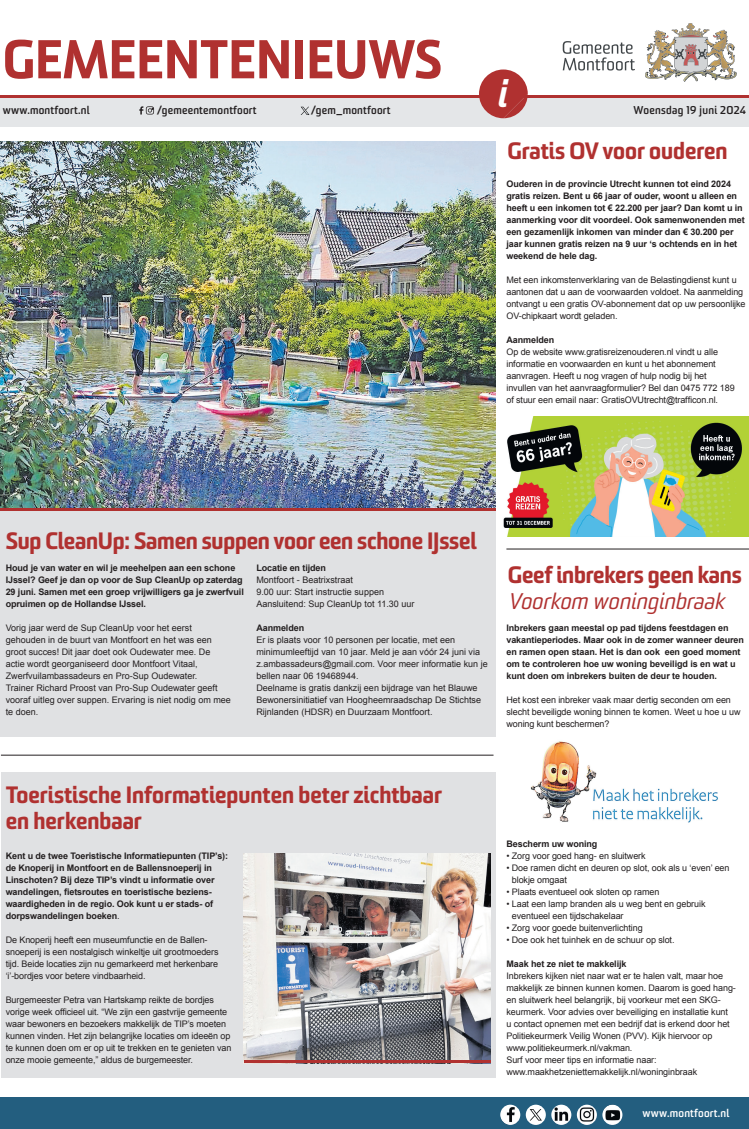
<style>
.page{position:relative;width:749px;height:1129px;background:#fff}
.page>*{position:absolute;margin:0;border:0;box-sizing:border-box;transform-origin:0 0}
.t1{font:900 53px "Sommet";color:#b03130}
.t2{font:italic 900 37.4px "Sommet";color:#fff}
.t3{font:900 23px/26px "Sommet";color:#b03130}
.t4{font:italic 22px "Sommet";color:#b03130}
.t5{font:700 11px "Sommet";letter-spacing:.02em;color:#231f20}
.t6{font:700 11px "Sommet";letter-spacing:.02em;color:#fff}
.t7{font:9px/12px "Arial";letter-spacing:-.01em;color:#231f20}
.t8{font:700 9px/12px "Arial";letter-spacing:-.01em;color:#231f20}
.s1{font-weight:400}
</style>
<div class="page">
<div style="left:0;top:415px;width:495px;height:321px;background:#e0e1e3"></div>
<div style="left:0;top:97px;width:748px;height:29px;background:#e4e6e8"></div>
<hr style="left:0;top:95px;width:748px;height:2px;background:#b03130">
<svg style="left:479px;top:69px;width:48px;height:49px"></svg>
<svg style="left:139px;top:106px;width:15px;height:8px"></svg>
<hr style="left:1px;top:754px;width:492px;height:1px;background:#231f20">
<hr style="left:506px;top:548px;width:242px;height:1px;background:#231f20">
<svg style="left:562px;top:23px;width:175px;height:59px"></svg>
<svg style="left:300px;top:107px;width:9px;height:8px"></svg>
<div style="left:0;top:1097px;width:748px;height:31px;background:#235e7f"></div>
<img style="left:500px;top:1104px;width:20px;height:20px;border-radius:10px">
<svg style="left:525px;top:1104px;width:20px;height:20px"></svg>
<img style="left:551px;top:1104px;width:20px;height:20px;border-radius:10px">
<img style="left:576px;top:1104px;width:20px;height:20px;border-radius:10px">
<img style="left:602px;top:1104px;width:20px;height:20px;border-radius:10px">
<svg style="left:529px;top:1108px;width:12px;height:12px"></svg>
<img style="left:0;top:141px;width:495px;height:367px">
<hr style="left:0;top:508px;width:495px;height:3px;background:#b03130">
<div style="left:1px;top:772px;width:494px;height:305px;background:#e0e1e3"></div>
<img style="left:244px;top:853px;width:246px;height:207px">
<hr style="left:244px;top:1060px;width:246px;height:3px;background:#b03130">
<img style="left:530px;top:741px;width:188px;height:82px">
<img style="left:503px;top:416px;width:245px;height:120px">
<h1 class="t1" style="left:3px;top:26px;width:440px">GEMEENTENIEUWS</h1>
<p class="t5" style="left:3px;top:103px;width:88px">www.montfoort.nl</p>
<p class="t5" style="left:157px;top:103px;width:101px">/gemeentemontfoort</p>
<p class="t5" style="left:310px;top:103px;width:81px">/gem_montfoort</p>
<h2 class="t2" style="left:496px;top:70px;width:11px">i</h2>
<p class="t5" style="left:633px;top:103px;width:114px">Woensdag 19 juni 2024</p>
<h3 class="t3" style="left:507px;top:138px;width:222px">Gratis OV voor ouderen</h3>
<p class="t8" style="left:506px;top:178px;width:240px">Ouderen in de provincie Utrecht kunnen tot eind 2024 gratis reizen. Bent u 66 jaar of ouder, woont u alleen en heeft u een inkomen tot € 22.200 per jaar? Dan komt u in aanmerking voor dit voordeel. Ook samenwonenden met een gezamenlijk inkomen van minder dan € 30.200 per jaar kunnen gratis reizen na 9 uur ‘s ochtends en in het weekend de hele dag.</p>
<p class="t7" style="left:506px;top:273px;width:241px">Met een inkomstenverklaring van de Belastingdienst kunt u aantonen dat u aan de voorwaarden voldoet. Na aanmelding ontvangt u een gratis OV-abonnement dat op uw persoonlijke OV-chipkaart wordt geladen.</p>
<p class="t8" style="left:506px;top:334px;width:49px">Aanmelden</p>
<p class="t7" style="left:506px;top:345px;width:230px">Op de website www.gratisreizenouderen.nl vindt u alle informatie en voorwaarden en kunt u het abonnement aanvragen. Heeft u nog vragen of hulp nodig bij het invullen van het aanvraagformulier? Bel dan 0475 772 189 of stuur een email naar: GratisOVUtrecht@trafficon.nl.</p>
<h3 class="t3" style="left:6px;top:527px;width:472px">Sup CleanUp: Samen suppen voor een schone IJssel</h3>
<p class="t8" style="left:6px;top:562px;width:239px">Houd je van water en wil je meehelpen aan een schone IJssel? Geef je dan op voor de Sup CleanUp op zaterdag 29 juni. Samen met een groep vrijwilligers ga je zwerfvuil opruimen op de Hollandse IJssel.</p>
<p class="t7" style="left:6px;top:621px;width:227px">Vorig jaar werd de Sup CleanUp voor het eerst gehouden in de buurt van Montfoort en het was een groot succes! Dit jaar doet ook Oudewater mee. De actie wordt georganiseerd door Montfoort Vitaal, Zwerfvuilambassadeurs en Pro-Sup Oudewater.<br>Trainer Richard Proost van Pro-Sup Oudewater geeft vooraf uitleg over suppen. Ervaring is niet nodig om mee te doen.</p>
<p class="t8" style="left:256px;top:562px;width:71px">Locatie en tijden</p>
<p class="t7" style="left:256px;top:573px;width:159px">Montfoort - Beatrixstraat<br>9.00 uur: Start instructie suppen<br>Aansluitend: Sup CleanUp tot 11.30 uur</p>
<p class="t8" style="left:256px;top:622px;width:49px">Aanmelden</p>
<p class="t7" style="left:256px;top:633px;width:233px">Er is plaats voor 10 personen per locatie, met een minimumleeftijd van 10 jaar. Meld je aan vóór 24 juni via z.ambassadeurs@gmail.com. Voor meer informatie kun je bellen naar 06 19468944.<br>Deelname is gratis dankzij een bijdrage van het Blauwe Bewonersinitiatief van Hoogheemraadschap De Stichtse Rijnlanden (HDSR) en Duurzaam Montfoort.</p>
<h3 class="t3" style="left:508px;top:561px;width:235px">Geef inbrekers geen kans</h3>
<h3 class="t4" style="left:508px;top:587px;width:218px">Voorkom woninginbraak</h3>
<p class="t8" style="left:506px;top:622px;width:239px">Inbrekers gaan meestal op pad tijdens feestdagen en vakantieperiodes. Maar ook in de zomer wanneer deuren en ramen open staan. Het is dan ook een goed moment om te controleren hoe uw woning beveiligd is en wat u kunt doen om inbrekers buiten de deur te houden.</p>
<p class="t7" style="left:506px;top:693px;width:235px">Het kost een inbreker vaak maar dertig seconden om een slecht beveiligde woning binnen te komen. Weet u hoe u uw woning kunt beschermen?</p>
<h3 class="t3" style="left:6px;top:781px;width:438px">Toeristische Informatiepunten beter zichtbaar en herkenbaar</h3>
<p class="t8" style="left:6px;top:850px;width:224px">Kent u de twee Toeristische Informatiepunten (TIP’s): de Knoperij in Montfoort en de Ballensnoeperij in Linschoten? Bij deze TIP’s vindt u informatie over wandelingen, fietsroutes en toeristische beziens&shy;waardigheden in de regio. Ook kunt u er stads- of dorpswandelingen boeken<span class="s1">.</span></p>
<p class="t7" style="left:6px;top:933px;width:214px">De Knoperij heeft een museumfunctie en de Ballen&shy;snoeperij is een nostalgisch winkeltje uit grootmoeders tijd. Beide locaties zijn nu gemarkeerd met herkenbare ‘i’-bordjes voor betere vindbaarheid.</p>
<p class="t7" style="left:6px;top:993px;width:227px">Burgemeester Petra van Hartskamp reikte de bordjes vorige week officieel uit. “We zijn een gastvrije gemeente waar bewoners en bezoekers makkelijk de TIP’s moeten kunnen vinden. Het zijn belangrijke locaties om ideeën op te kunnen doen om er op uit te trekken en te genieten van onze mooie gemeente,” aldus de burgemeester.</p>
<p class="t8" style="left:506px;top:838px;width:92px">Bescherm uw woning</p>
<p class="t7" style="left:506px;top:849px;width:141px">• Zorg voor goed hang- en sluitwerk</p>
<p class="t7" style="left:511px;top:861px;width:219px;text-indent:-5px">• Doe ramen dicht en deuren op slot, ook als u ‘even’ een blokje omgaat</p>
<p class="t7" style="left:506px;top:885px;width:154px">• Plaats eventueel ook sloten op ramen</p>
<p class="t7" style="left:511px;top:897px;width:195px;text-indent:-5px">• Laat een lamp branden als u weg bent en gebruik eventueel een tijdschakelaar</p>
<p class="t7" style="left:506px;top:921px;width:138px">• Zorg voor goede buitenverlichting</p>
<p class="t7" style="left:506px;top:933px;width:169px">• Doe ook het tuinhek en de schuur op slot.</p>
<p class="t8" style="left:506px;top:958px;width:122px">Maak het ze niet te makkelijk</p>
<p class="t7" style="left:506px;top:969px;width:231px">Inbrekers kijken niet naar wat er te halen valt, maar hoe makkelijk ze binnen kunnen komen. Daarom is goed hang&shy;en sluitwerk heel belangrijk, bij voorkeur met een SKG&shy;keurmerk. Voor advies over beveiliging en installatie kunt<br>u contact opnemen met een bedrijf dat is erkend door het Politiekeurmerk Veilig Wonen (PVV). Kijk hiervoor op www.politiekeurmerk.nl/vakman.<br>Surf voor meer tips en informatie naar: www.maakhetzeniettemakkelijk.nl/woninginbraak</p>
<p class="t6" style="left:642px;top:1105px;width:88px">www.montfoort.nl</p>
</div>
